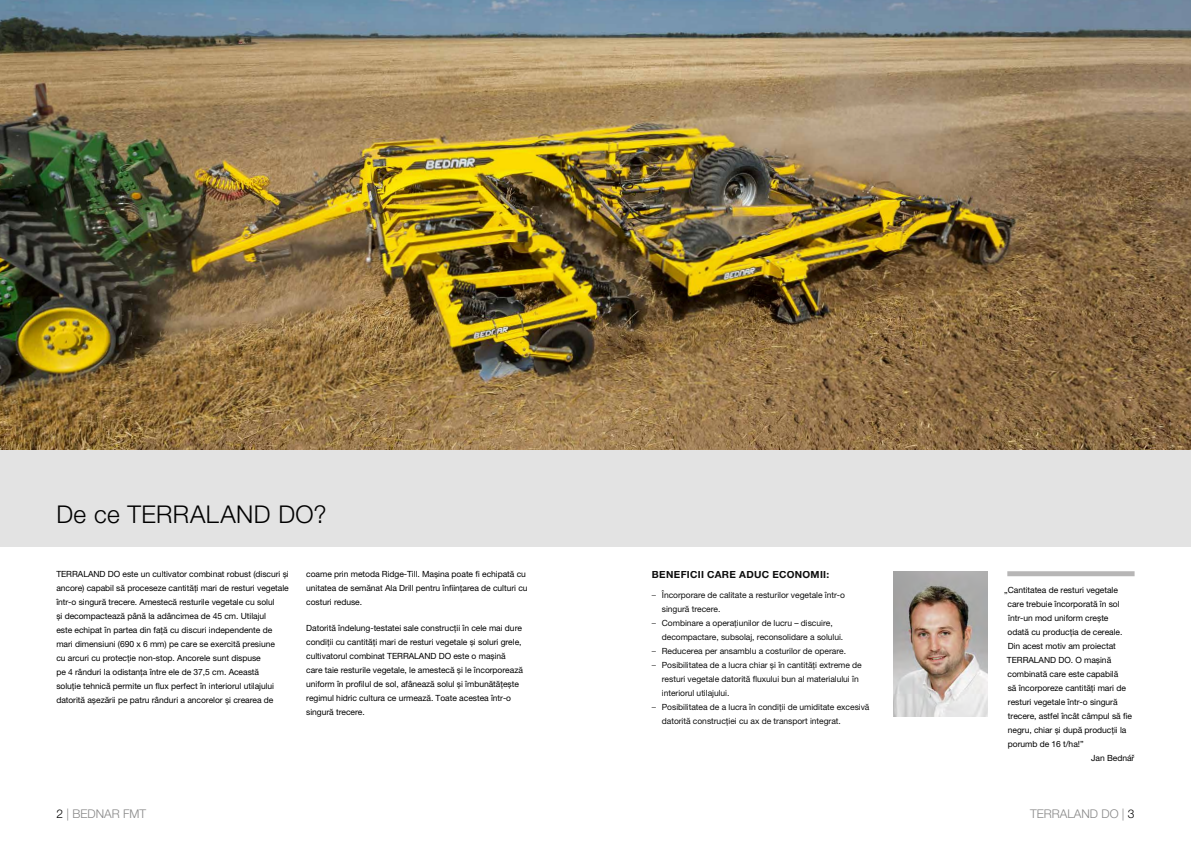
<style>
.page{position:relative;width:1191px;height:842px;background:#fff}
.page>*{position:absolute;margin:0;border:0;box-sizing:border-box;transform-origin:0 0}
.Nadpis_1{font:300 24.5px "Helvetica Neue LT Pro";letter-spacing:.015em;color:#000}
.t1{font:300 12px "Helvetica Neue LT Pro";color:#878787}
.t2{font:700 10px "Helvetica Neue LT Pro";letter-spacing:.03em;color:#000}
.Základní_text{font:8.5px/14px "Helvetica Neue LT Pro";letter-spacing:-.005em;color:#000}
.Reference_citace{font:8.5px "Helvetica Neue LT Pro";letter-spacing:-.005em;color:#000}
.s1{font-weight:300}
.s2{color:#000}
</style>
<div class="page">
<img style="left:0;top:0;width:1191px;height:451px">
<div style="left:0;top:451px;width:1191px;height:96px;background:#e3e3e3"></div>
<img style="left:893px;top:571px;width:94px;height:145px">
<div style="left:1007px;top:571px;width:127px;height:5px;background:#b7b6b6"></div>
<p class="Nadpis_1" style="left:56px;top:499px;width:272px">De ce TERRALAND DO?</p>
<p class="Základní_text" style="left:56px;top:567px;width:234px">TERRALAND DO este un cultivator combinat robust (discuri și ancore) capabil să proceseze cantități mari de resturi vegetale într-o singură trecere. Amestecă resturile vegetale cu solul<br>și decompactează până la adâncimea de 45 cm. Utilajul<br>este echipat în partea din față cu discuri independente de mari dimensiuni (690 x 6 mm) pe care se exercită presiune<br>cu arcuri cu protecție non-stop. Ancorele sunt dispuse<br>pe 4 rânduri la odistanța între ele de 37,5 cm. Această<br>soluție tehnică permite un flux perfect în interiorul utilajului datorită așezării pe patru rânduri a ancorelor și crearea de</p>
<p class="Základní_text" style="left:306px;top:567px;width:223px">coame prin metoda Ridge-Till. Mașina poate fi echipată cu unitatea de semănat Ala Drill pentru înființarea de culturi cu costuri reduse.</p>
<p class="Základní_text" style="left:306px;top:621px;width:218px">Datorită îndelung-testatei sale construcții în cele mai dure condiții cu cantități mari de resturi vegetale și soluri grele, cultivatorul combinat TERRALAND DO este o mașină care taie resturile vegetale, le amestecă și le încorporează uniform în profilul de sol, afânează solul și îmbunătățește regimul hidric cultura ce urmează. Toate acestea într-o singură trecere.</p>
<p class="t2" style="left:652px;top:569px;width:179px">BENEFICII CARE ADUC ECONOMII:</p>
<p class="Základní_text" style="left:662px;top:588px;width:185px;text-indent:-10px"><span class="s1">–</span> Încorporare de calitate a resturilor vegetale într-o singură trecere.</p>
<p class="Základní_text" style="left:662px;top:616px;width:183px;text-indent:-10px"><span class="s1">–</span> Combinare a operațiunilor de lucru – discuire, decompactare, subsolaj, reconsolidare a solului.</p>
<p class="Základní_text" style="left:652px;top:644px;width:196px"><span class="s1">–</span> Reducerea per ansamblu a costurilor de operare.</p>
<p class="Základní_text" style="left:662px;top:658px;width:201px;text-indent:-10px"><span class="s1">–</span> Posibilitatea de a lucra chiar și în cantități extreme de resturi vegetale datorită fluxului bun al materialului în interiorul utilajului.</p>
<p class="Základní_text" style="left:662px;top:700px;width:209px;text-indent:-10px"><span class="s1">–</span> Posibilitatea de a lucra în condiții de umiditate excesivă datorită construcției cu ax de transport integrat.</p>
<p class="Reference_citace" style="left:1004px;top:585px;width:115px">„Cantitatea de resturi vegetale</p>
<p class="Reference_citace" style="left:1007px;top:599px;width:114px">care trebuie încorporată în sol</p>
<p class="Reference_citace" style="left:1008px;top:613px;width:102px">într-un mod uniform crește</p>
<p class="Reference_citace" style="left:1007px;top:627px;width:116px">odată cu producția de cereale.</p>
<p class="Reference_citace" style="left:1007px;top:641px;width:109px">Din acest motiv am proiectat</p>
<p class="Reference_citace" style="left:1007px;top:655px;width:106px">TERRALAND DO. O mașină</p>
<p class="Reference_citace" style="left:1007px;top:669px;width:112px">combinată care este capabilă</p>
<p class="Reference_citace" style="left:1007px;top:683px;width:120px">să încorporeze cantități mari de</p>
<p class="Reference_citace" style="left:1008px;top:697px;width:111px">resturi vegetale într-o singură</p>
<p class="Reference_citace" style="left:1008px;top:711px;width:126px">trecere, astfel încât câmpul să fie</p>
<p class="Reference_citace" style="left:1007px;top:725px;width:120px">negru, chiar și după producții la</p>
<p class="Reference_citace" style="left:1007px;top:739px;width:77px">porumb de 16 t/ha!”</p>
<p class="Reference_citace" style="left:1091px;top:753px;width:45px">Jan Bednář</p>
<h2 class="t1" style="left:56px;top:806px;width:91px"><span class="s2">2</span> | BEDNAR FMT</h2>
<h2 class="t1" style="left:1030px;top:806px;width:106px">TERRALAND DO | <span class="s2">3</span></h2>
</div>
